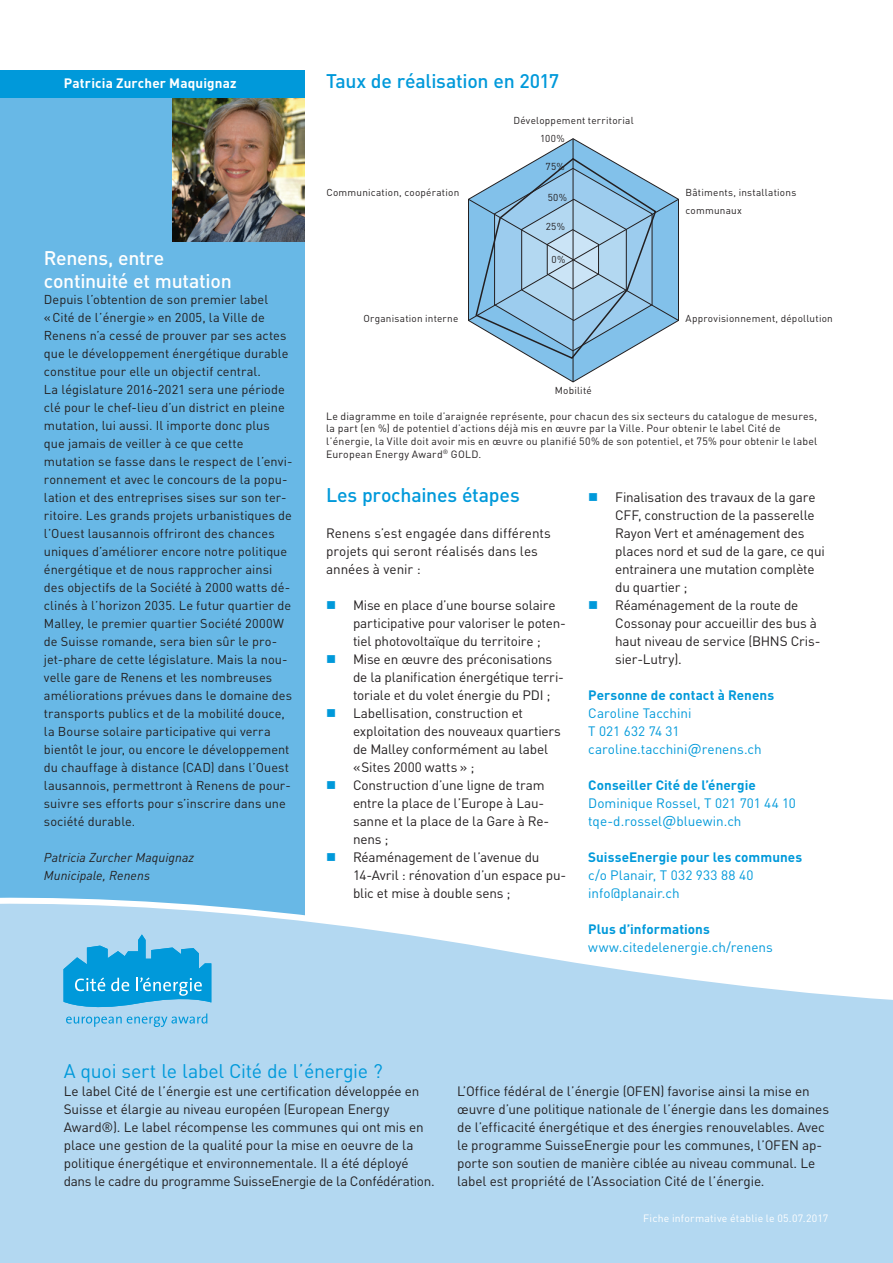
<style>
.page{position:relative;width:893px;height:1263px;background:#fff}
.page>*{position:absolute;margin:0;border:0;box-sizing:border-box;transform-origin:0 0}
.t1{font:500 19.5px "DIN Pro";letter-spacing:-.01em;color:#0099da}
.t2{font:19.5px "DINOT";letter-spacing:-.015em;color:#0099da}
.t3{font:500 19.5px/23.4px "DIN Pro";letter-spacing:-.015em;color:#fff}
.t4{font:13.5px/18px "DIN Pro";letter-spacing:-.015em;color:#231f20}
.t5{font:13.5px/18px "DINOT";letter-spacing:-.01em;color:#231f20}
.t6{font:13.5px/18px "DIN Pro";color:#0099da}
.t7{font:700 13.5px "DIN Pro";letter-spacing:.005em;color:#0099da}
.t8{font:700 13.5px "DIN Pro";letter-spacing:.015em;color:#fff}
.t9{font:12.75px/18px "DINOT";letter-spacing:.005em;color:#231f20}
.t10{font:italic 12.75px/18px "DIN Pro";letter-spacing:.005em;color:#231f20}
.t11{font:10.5px/12.6px "DIN Pro";letter-spacing:.02em;color:#231f20}
.t12{font:10.5px "DIN Pro";letter-spacing:.02em;color:#fff}
.t13{font:10.05px/18px "DIN Pro";letter-spacing:.025em;color:#231f20}
.s1{font-size:15px}
</style>
<div class="page">
<div style="left:0;top:97px;width:305px;height:1141px;background:#68b8e6"></div>
<svg style="left:0;top:897px;width:893px;height:366px;background:#bcdcf2"></svg>
<img style="left:173px;top:97px;width:132px;height:144px">
<svg style="left:63px;top:934px;width:148px;height:93px;background:#55b7e5"></svg>
<svg style="left:535px;top:138px;width:77px;height:244px"></svg>
<hr style="left:573px;top:139px;width:1px;height:243px;background:#231f20">
<svg style="left:468px;top:157px;width:211px;height:203px;background:#9dc5e0"></svg>
<div style="left:0;top:70px;width:305px;height:27px;background:#0099da"></div>
<p class="t8" style="left:64px;top:74px;width:174px">Patricia Zurcher Maquignaz</p>
<h1 class="t3" style="left:44px;top:245px;width:189px">Renens, entre continuité et mutation</h1>
<p class="t9" style="left:44px;top:290px;width:250px">Depuis l’obtention de son premier label «Cité de l’énergie» en 2005, la Ville de Renens n’a cessé de prouver par ses actes que le développement énergétique durable constitue pour elle un objectif central.<br>La législature 2016-2021 sera une période clé pour le chef-lieu d’un district en pleine mutation, lui aussi. Il importe donc plus que jamais de veiller à ce que cette mutation se fasse dans le respect de l’envi&shy;ronnement et avec le concours de la popu&shy;lation et des entreprises sises sur son ter&shy;ritoire. Les grands projets urbanistiques de l’Ouest lausannois offriront des chances uniques d’améliorer encore notre politique énergétique et de nous rapprocher ainsi des objectifs de la Société à 2000 watts dé&shy;clinés à l’horizon 2035. Le futur quartier de Malley, le premier quartier Société 2000W de Suisse romande, sera bien sûr le pro&shy;jet-phare de cette législature. Mais la nou&shy;velle gare de Renens et les nombreuses améliorations prévues dans le domaine des transports publics et de la mobilité douce, la Bourse solaire participative qui verra bientôt le jour, ou encore le développement du chauffage à distance (CAD) dans l’Ouest lausannois, permettront à Renens de pour&shy;suivre ses efforts pour s’inscrire dans une société durable.</p>
<p class="t10" style="left:44px;top:848px;width:152px">Patricia Zurcher Maquignaz<br>Municipale, Renens</p>
<h1 class="t1" style="left:326px;top:68px;width:235px">Taux de réalisation en 2017</h1>
<p class="t13" style="left:326px;top:183px;width:134px">Communication, coopération</p>
<p class="t13" style="left:364px;top:309px;width:96px">Organisation interne</p>
<p class="t13" style="left:513px;top:111px;width:122px">Développement territorial</p>
<p class="t13" style="left:540px;top:129px;width:26px">100%</p>
<p class="t13" style="left:545px;top:157px;width:21px">75%</p>
<p class="t13" style="left:548px;top:188px;width:21px">50%</p>
<p class="t13" style="left:546px;top:217px;width:21px">25%</p>
<p class="t13" style="left:552px;top:250px;width:15px">0%</p>
<p class="t13" style="left:555px;top:381px;width:39px">Mobilité</p>
<p class="t13" style="left:685px;top:183px;width:112px">Bâtiments, installations communaux</p>
<p class="t13" style="left:685px;top:309px;width:149px">Approvisionnement, dépollution</p>
<p class="t11" style="left:326px;top:409px;width:493px">Le diagramme en toile d’araignée représente, pour chacun des six secteurs du catalogue de mesures, la part (en %) de potentiel d’actions déjà mis en œuvre par la Ville. Pour obtenir le label Cité de l’énergie, la Ville doit avoir mis en œuvre ou planifié 50% de son potentiel, et 75% pour obtenir le label European Energy Award<sup>®</sup> GOLD.</p>
<p class="t4" style="left:615px;top:488px;width:211px">Finalisation des travaux de la gare<br>CFF, construction de la passerelle<br>Rayon Vert et aménagement des places nord et sud de la gare, ce qui entrainera une mutation complète du quartier ;<br>Réaménagement de la route de<br>Cossonay pour accueillir des bus à haut niveau de service (BHNS Cris&shy;sier-Lutry).</p>
<p class="t7" style="left:588px;top:686px;width:187px">Personne de contact à Renens</p>
<p class="t6" style="left:588px;top:704px;width:175px">Caroline Tacchini<br>T 021 632 74 31 caroline.tacchini<span class="s1">@</span>renens.ch</p>
<p class="t7" style="left:588px;top:776px;width:169px">Conseiller Cité de l’énergie</p>
<p class="t6" style="left:588px;top:794px;width:209px">Dominique Rossel, T 021 701 44 10 tqe-d.rossel<span class="s1">@</span>bluewin.ch</p>
<p class="t7" style="left:588px;top:848px;width:215px">SuisseEnergie pour les communes</p>
<p class="t6" style="left:588px;top:866px;width:167px">c/o Planair, T 032 933 88 40 info@planair.ch</p>
<p class="t7" style="left:588px;top:920px;width:123px">Plus d’informations</p>
<p class="t6" style="left:588px;top:938px;width:186px">www.citedelenergie.ch/renens</p>
<h1 class="t1" style="left:326px;top:482px;width:195px">Les prochaines étapes</h1>
<p class="t4" style="left:326px;top:524px;width:226px">Renens s’est engagée dans différents projets qui seront réalisés dans les années à venir :</p>
<p class="t4" style="left:353px;top:596px;width:215px">Mise en place d’une bourse solaire participative pour valoriser le poten&shy;tiel photovoltaïque du territoire ;<br>Mise en œuvre des préconisations de la planification énergétique terri&shy;toriale et du volet énergie du PDI ;<br>Labellisation, construction et exploitation des nouveaux quartiers de Malley conformément au label «Sites 2000 watts » ;<br>Construction d’une ligne de tram entre la place de l’Europe à Lau&shy;sanne et la place de la Gare à Re&shy;nens ;<br>Réaménagement de l’avenue du<br>14-Avril : rénovation d’un espace pu&shy;blic et mise à double sens ;</p>
<h1 class="t2" style="left:64px;top:1058px;width:321px">A quoi sert le label Cité de l’énergie ?</h1>
<p class="t5" style="left:64px;top:1082px;width:372px">Le label Cité de l’énergie est une certification développée en Suisse et élargie au niveau européen (European Energy Award®). Le label récompense les communes qui ont mis en place une gestion de la qualité pour la mise en oeuvre de la politique énergétique et environnementale. Il a été déployé dans le cadre du programme SuisseEnergie de la Confédération.</p>
<p class="t5" style="left:457px;top:1082px;width:373px">L’Office fédéral de l’énergie (OFEN) favorise ainsi la mise en œuvre d’une politique nationale de l’énergie dans les domaines de l’efficacité énergétique et des énergies renouvelables. Avec le programme SuisseEnergie pour les communes, l’OFEN ap&shy;porte son soutien de manière ciblée au niveau communal. Le label est propriété de l’Association Cité de l’énergie.</p>
<p class="t12" style="left:643px;top:1211px;width:187px">Fiche informative établie le 05.07.2017</p>
</div>
